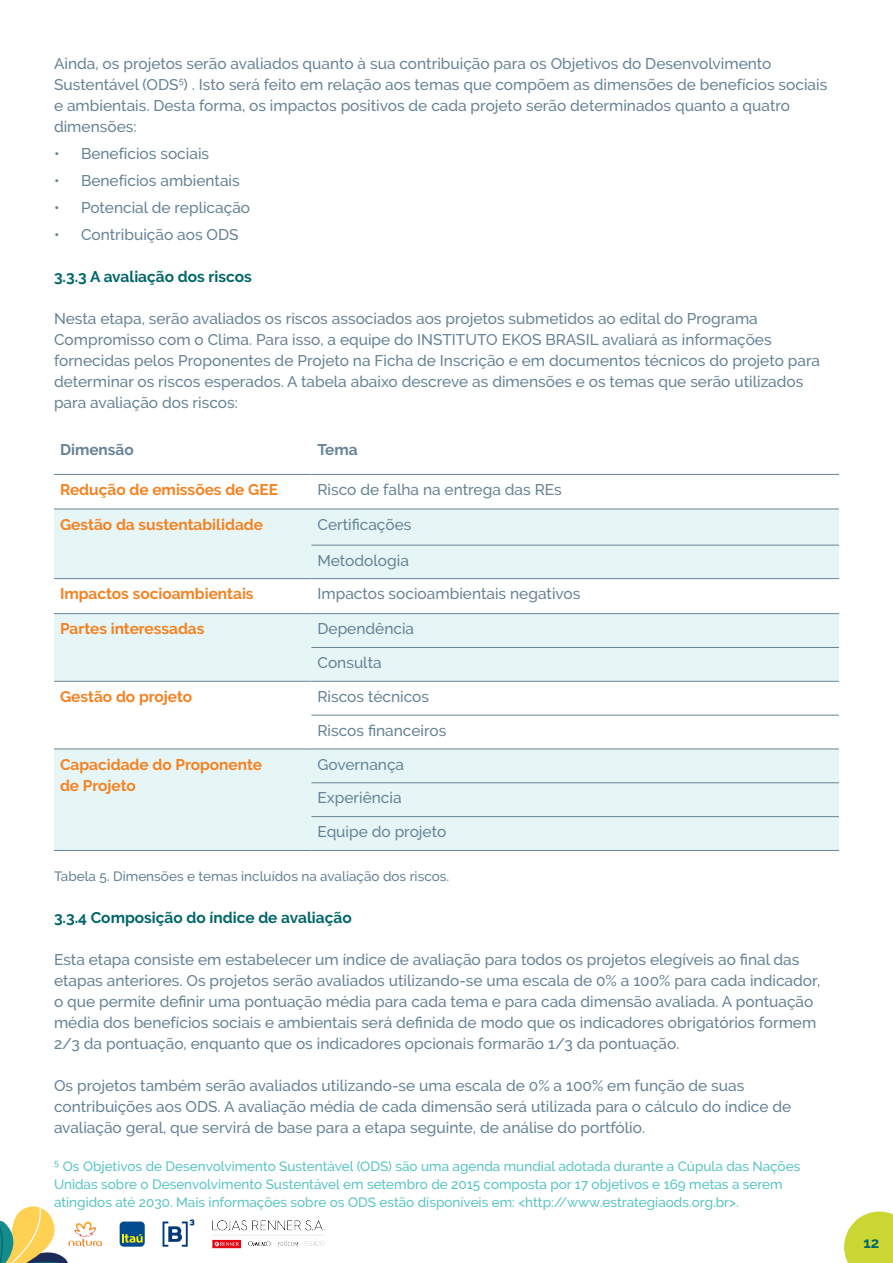
<style>
.page{position:relative;width:893px;height:1263px;background:#fff}
.page>*{position:absolute;margin:0;border:0;box-sizing:border-box;transform-origin:0 0}
.t1{font:500 15.45px/21px "Raleway";color:#678396}
.t2{font:700 15.45px/21px "Raleway";color:#f58221}
.t3{font:700 15.45px "Raleway";color:#006669}
.t4{font:700 15.45px "Raleway";color:#678396}
.t5{font:700 15px "Raleway";color:#00666a}
.t6{font:500 13.5px/18px "Raleway";color:#59c4c4}
.t7{font:500 13.5px "Raleway";color:#678396}
</style>
<div class="page">
<svg style="left:844px;top:1211px;width:49px;height:52px;background:#d0db4d"></svg>
<svg style="left:0;top:1206px;width:102px;height:57px"></svg>
<div style="left:120px;top:1221px;width:25px;height:26px;background:#004a8f;border-radius:4px"></div>
<svg style="left:122px;top:1234px;width:21px;height:8px"></svg>
<svg style="left:163px;top:1219px;width:31px;height:28px"></svg>
<img style="left:212px;top:1220px;width:113px;height:29px">
<svg style="left:54px;top:510px;width:785px;height:340px;background:#e8f6f6"></svg>
<svg style="left:54px;top:682px;width:785px;height:67px"></svg>
<hr style="left:54px;top:474px;width:257px;height:1px;background:#678396">
<hr style="left:311px;top:474px;width:528px;height:1px;background:#678396">
<hr style="left:54px;top:509px;width:257px;height:1px;background:#678396">
<hr style="left:311px;top:509px;width:528px;height:1px;background:#678396">
<hr style="left:311px;top:545px;width:528px;height:1px;background:#678396">
<hr style="left:54px;top:578px;width:257px;height:1px;background:#678396">
<hr style="left:311px;top:578px;width:528px;height:1px;background:#678396">
<hr style="left:54px;top:613px;width:257px;height:1px;background:#678396">
<hr style="left:311px;top:613px;width:528px;height:1px;background:#678396">
<hr style="left:311px;top:647px;width:528px;height:1px;background:#678396">
<hr style="left:54px;top:681px;width:257px;height:1px;background:#678396">
<hr style="left:311px;top:681px;width:528px;height:1px;background:#678396">
<hr style="left:311px;top:715px;width:528px;height:1px;background:#678396">
<hr style="left:54px;top:749px;width:257px;height:1px;background:#678396">
<hr style="left:311px;top:749px;width:528px;height:1px;background:#678396">
<hr style="left:311px;top:782px;width:528px;height:1px;background:#678396">
<hr style="left:311px;top:816px;width:528px;height:1px;background:#678396">
<hr style="left:54px;top:850px;width:257px;height:1px;background:#678396">
<hr style="left:311px;top:850px;width:528px;height:1px;background:#678396">
<p class="t1" style="left:54px;top:53px;width:775px">Ainda, os projetos serão avaliados quanto à sua contribuição para os Objetivos do Desenvolvimento Sustentável (ODS<sup>5</sup>) . Isto será feito em relação aos temas que compõem as dimensões de benefícios sociais e ambientais. Desta forma, os impactos positivos de cada projeto serão determinados quanto a quatro dimensões:</p>
<p class="t1" style="left:54px;top:143px;width:157px">• Benefícios sociais</p>
<p class="t1" style="left:54px;top:170px;width:187px">• Benefícios ambientais</p>
<p class="t1" style="left:54px;top:197px;width:198px">• Potencial de replicação</p>
<p class="t1" style="left:54px;top:224px;width:186px">• Contribuição aos ODS</p>
<p class="t3" style="left:54px;top:267px;width:199px">3.3.3 A avaliação dos riscos</p>
<p class="t1" style="left:54px;top:308px;width:768px">Nesta etapa, serão avaliados os riscos associados aos projetos submetidos ao edital do Programa Compromisso com o Clima. Para isso, a equipe do INSTITUTO EKOS BRASIL avaliará as informações fornecidas pelos Proponentes de Projeto na Ficha de Inscrição e em documentos técnicos do projeto para determinar os riscos esperados. A tabela abaixo descreve as dimensões e os temas que serão utilizados para avaliação dos riscos:</p>
<p class="t4" style="left:60px;top:441px;width:75px">Dimensão</p>
<p class="t4" style="left:317px;top:441px;width:42px">Tema</p>
<p class="t2" style="left:60px;top:479px;width:220px">Redução de emissões de GEE</p>
<p class="t1" style="left:317px;top:479px;width:246px">Risco de falha na entrega das REs</p>
<p class="t2" style="left:60px;top:514px;width:205px">Gestão da sustentabilidade</p>
<p class="t1" style="left:317px;top:513px;width:95px">Certificações</p>
<p class="t1" style="left:317px;top:550px;width:93px">Metodologia</p>
<p class="t2" style="left:60px;top:583px;width:195px">Impactos socioambientais</p>
<p class="t1" style="left:317px;top:583px;width:264px">Impactos socioambientais negativos</p>
<p class="t2" style="left:60px;top:618px;width:146px">Partes interessadas</p>
<p class="t1" style="left:317px;top:612px;width:98px;line-height:33.9px">Dependência<br>Consulta</p>
<p class="t2" style="left:60px;top:686px;width:134px">Gestão do projeto</p>
<p class="t1" style="left:317px;top:679px;width:130px;line-height:33.9px">Riscos técnicos<br>Riscos financeiros</p>
<p class="t2" style="left:60px;top:754px;width:204px">Capacidade do Proponente de Projeto</p>
<p class="t1" style="left:317px;top:747px;width:130px;line-height:33.9px">Governança<br>Experiência<br>Equipe do projeto</p>
<p class="t7" style="left:54px;top:868px;width:397px">Tabela 5. Dimensões e temas incluídos na avaliação dos riscos.</p>
<p class="t3" style="left:54px;top:908px;width:299px">3.3.4 Composição do índice de avaliação</p>
<p class="t1" style="left:54px;top:949px;width:768px">Esta etapa consiste em estabelecer um índice de avaliação para todos os projetos elegíveis ao final das etapas anteriores. Os projetos serão avaliados utilizando-se uma escala de 0% a 100% para cada indicador, o que permite definir uma pontuação média para cada tema e para cada dimensão avaliada. A pontuação média dos benefícios sociais e ambientais será definida de modo que os indicadores obrigatórios formem 2/3 da pontuação, enquanto que os indicadores opcionais formarão 1/3 da pontuação.</p>
<p class="t1" style="left:54px;top:1075px;width:739px">Os projetos também serão avaliados utilizando-se uma escala de 0% a 100% em função de suas contribuições aos ODS. A avaliação média de cada dimensão será utilizada para o cálculo do índice de avaliação geral, que servirá de base para a etapa seguinte, de análise do portfólio.</p>
<p class="t6" style="left:54px;top:1157px;width:748px"><sup>5</sup> Os Objetivos de Desenvolvimento Sustentável (ODS) são uma agenda mundial adotada durante a Cúpula das Nações<br>Unidas sobre o Desenvolvimento Sustentável em setembro de 2015 composta por 17 objetivos e 169 metas a serem atingidos até 2030. Mais informações sobre os ODS estão disponíveis em: &lt;http://www.estrategiaods.org.br&gt;.</p>
<p class="t5" style="left:863px;top:1234px;width:17px">12</p>
</div>
